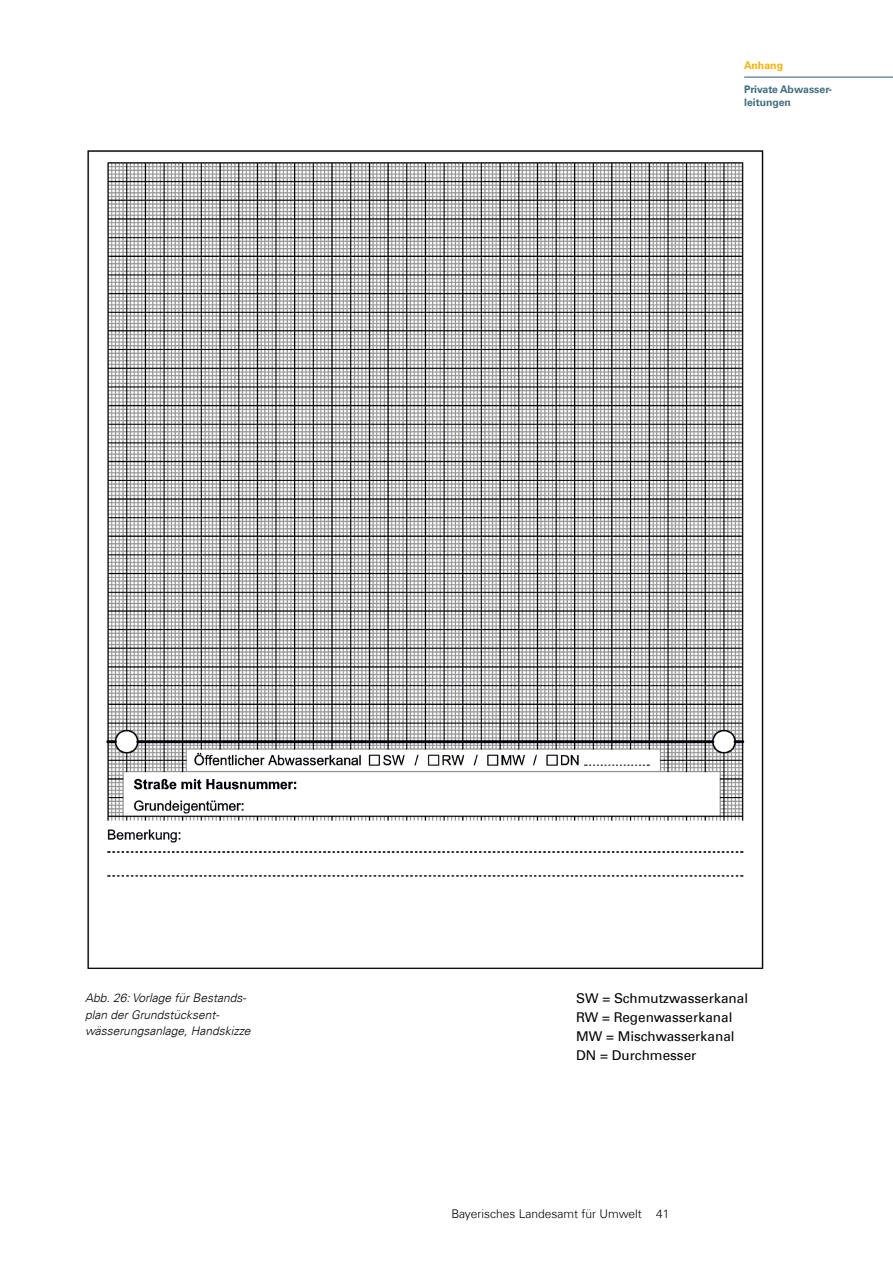
<style>
.page{position:relative;width:893px;height:1263px;background:#fff}
.page>*{position:absolute;margin:0;border:0;box-sizing:border-box;transform-origin:0 0}
.t1{font:16.5px "Calibri";color:#000}
.Fließ_Thema_Abstand{font:13.5px/18.8px "Univers Com 55 Roman";color:#000}
.Bildunterschrift_Thema{font:italic 300 12px/16.5px "Univers Com 45";color:#000}
.t2{font:300 12px "Univers Com 45";color:#000}
.t3{font:700 10.5px/12.8px "Univers Com 65";color:#426e81}
.t4{font:700 10.5px "Univers Com 65";color:#f9b000}
</style>
<div class="page">
<hr style="left:744px;top:77px;width:149px;height:1px;background:#426e81">
<img style="left:87px;top:150px;width:677px;height:819px">
<p class="t4" style="left:744px;top:59px;width:40px">Anhang</p>
<p class="t3" style="left:744px;top:83px;width:89px">Private Abwasser&shy;leitungen</p>
<p class="Bildunterschrift_Thema" style="left:85px;top:989px;width:167px">Abb. 26: Vorlage für Bestands&shy;plan der Grundstücksent&shy;wässerungsanlage, Handskizze</p>
<p class="Fließ_Thema_Abstand" style="left:576px;top:989px;width:173px">SW = Schmutzwasserkanal<br>RW = Regenwasserkanal<br>MW = Mischwasserkanal<br>DN = Durchmesser</p>
<p class="t1" style="left:85px;top:1016px;width:179px">SW = Schmutzwasserkanal</p>
<p class="t2" style="left:451px;top:1207px;width:219px">Bayerisches Landesamt für Umwelt 41</p>
</div>
